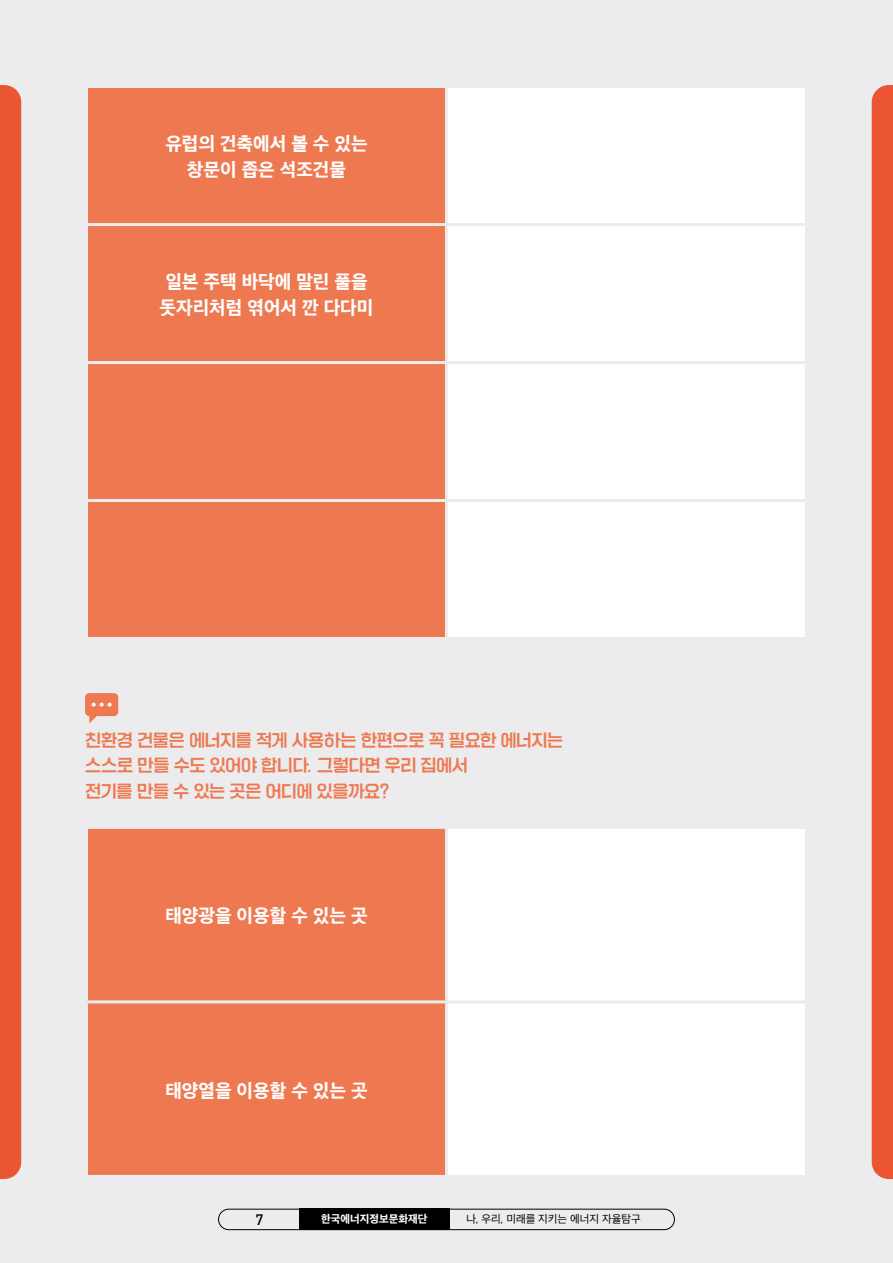
<style>
.page{position:relative;width:893px;height:1263px;background:#ececee}
.page>*{position:absolute;margin:0;border:0;box-sizing:border-box;transform-origin:0 0}
.t1{font:18px/25.5px "SD Gothic Neoa h Ex Bd";color:#fff;text-align:center}
.t2{font:16.5px/25.5px "SD Gyeokdong G205 Bd";letter-spacing:-.015em;color:#ee7951}
.t3{font:500 15px "DIN Pro";color:#000}
.t4{font:10.5px "SD Gothic Neoa d Rg";color:#000}
.t5{font:10.5px "SD Gothic Neoa h Ex Bd";color:#fff}
</style>
<div class="page">
<div style="left:218px;top:1209px;width:457px;height:21px;border:1px solid #000;border-radius:10px"></div>
<div style="left:299px;top:1209px;width:150px;height:21px;background:#000"></div>
<div style="left:0;top:85px;width:21px;height:1094px;background:#ea5532"></div>
<div style="left:872px;top:85px;width:21px;height:1094px;background:#ea5532"></div>
<div style="left:85px;top:693px;width:33px;height:23px;background:#ee7951;border-radius:4px"></div>
<svg style="left:89px;top:702px;width:23px;height:21px"></svg>
<div style="left:88px;top:829px;width:357px;height:346px;background:#ee7951"></div>
<div style="left:448px;top:829px;width:357px;height:346px;background:#fff"></div>
<hr style="left:85px;top:1000px;width:361px;height:3px;background:#ececee">
<hr style="left:446px;top:1000px;width:362px;height:3px;background:#ececee">
<div style="left:88px;top:88px;width:357px;height:549px;background:#ee7951"></div>
<div style="left:448px;top:88px;width:357px;height:549px;background:#fff"></div>
<hr style="left:85px;top:223px;width:361px;height:3px;background:#ececee">
<hr style="left:446px;top:223px;width:362px;height:3px;background:#ececee">
<hr style="left:85px;top:361px;width:361px;height:3px;background:#ececee">
<hr style="left:446px;top:361px;width:362px;height:3px;background:#ececee">
<hr style="left:85px;top:499px;width:361px;height:3px;background:#ececee">
<hr style="left:446px;top:499px;width:362px;height:3px;background:#ececee">
<p class="t1" style="left:165px;top:131px;width:204px">유럽의 건축에서 볼 수 있는 창문이 좁은 석조건물</p>
<p class="t1" style="left:160px;top:269px;width:215px">일본 주택 바닥에 말린 풀을 돗자리처럼 엮어서 깐 다다미</p>
<p class="t2" style="left:85px;top:728px;width:480px">친환경 건물은 에너지를 적게 사용하는 한편으로 꼭 필요한 에너지는 스스로 만들 수도 있어야 합니다. 그렇다면 우리 집에서<br>전기를 만들 수 있는 곳은 어디에 있을까요?</p>
<p class="t1" style="left:165px;top:903px;width:204px">태양광을 이용할 수 있는 곳</p>
<p class="t1" style="left:165px;top:1078px;width:204px">태양열을 이용할 수 있는 곳</p>
<p class="t3" style="left:255px;top:1207px;width:9px">7</p>
<p class="t5" style="left:321px;top:1214px;width:108px">한국에너지정보문화재단</p>
<p class="t4" style="left:466px;top:1214px;width:176px">나, 우리, 미래를 지키는 에너지 자율탐구</p>
</div>
